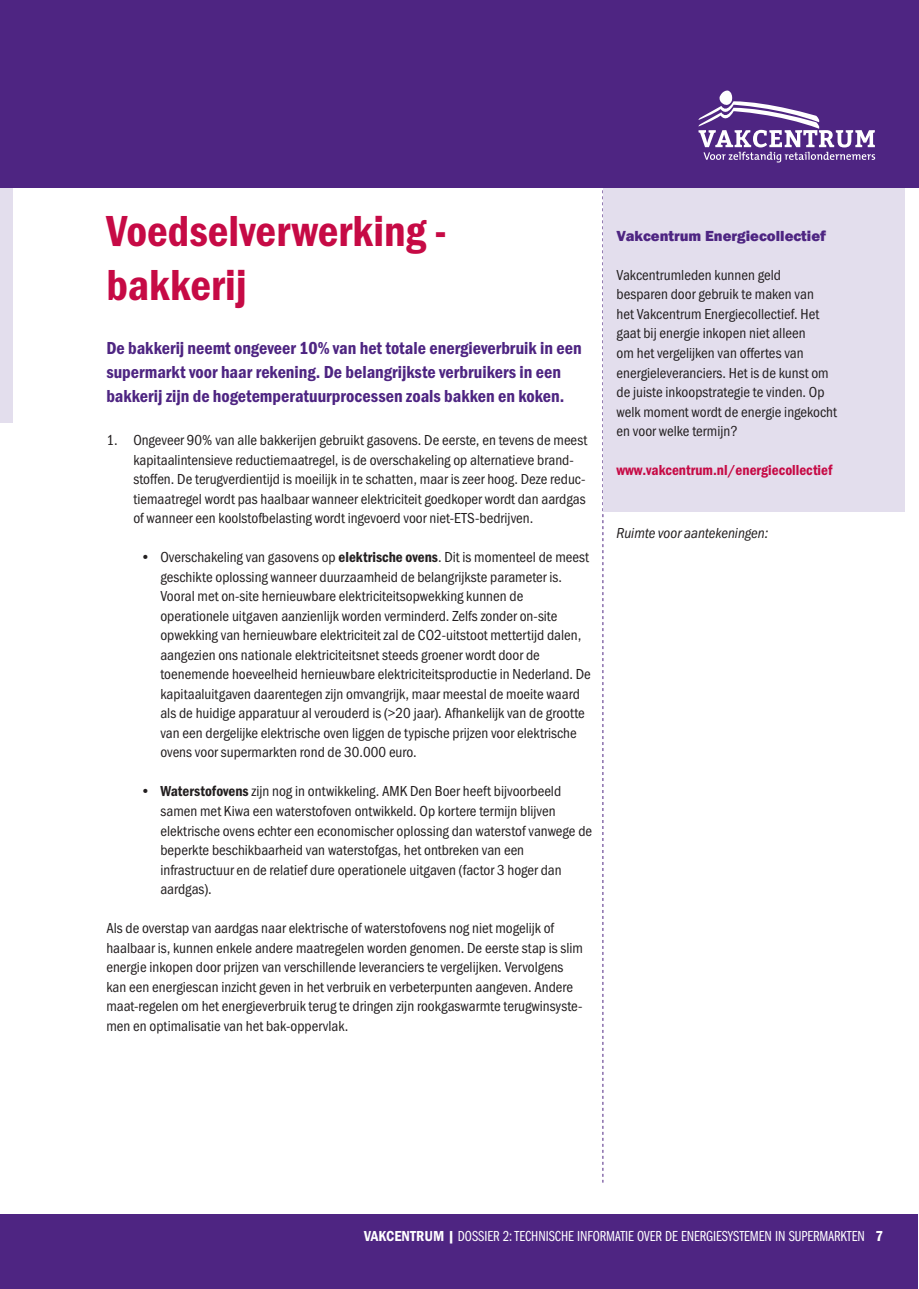
<style>
.page{position:relative;width:919px;height:1289px;background:#fff}
.page>*{position:absolute;margin:0;border:0;box-sizing:border-box;transform-origin:0 0}
.t1{font:45px/54px "Franklin Gothic URW Con Dem";color:#c60a45}
.t2{font:18px/24px "Franklin Gothic URW Con Dem";color:#4e2582}
.t3{font:15px/19.5px "Franklin Gothic URW Cond";color:#231f20}
.t4{font:15px "Franklin Gothic LT Pro Bk Cm";color:#fff}
.t5{font:15px "Franklin Gothic URW Con Dem";color:#c60a45}
.t6{font:800 15px "Franklin Gothic";color:#4e2582}
.t7{font:15px "Franklin Gothic URW Con Boo Ita";color:#231f20}
.s1{font-family:"Franklin Gothic URW Con Dem"}
</style>
<div class="page">
<svg style="left:602px;top:187px;width:1px;height:995px"></svg>
<div style="left:0;top:1214px;width:918px;height:74px;background:#4e2582"></div>
<div style="left:0;top:0;width:918px;height:187px;background:#4e2582"></div>
<svg style="left:698px;top:91px;width:177px;height:71px"></svg>
<div style="left:603px;top:188px;width:302px;height:323px;background:#e3deed"></div>
<div style="left:0;top:188px;width:13px;height:234px;background:#e3deed"></div>
<h1 class="t1" style="left:106px;top:202px;width:342px">Voedselverwerking - bakkerij</h1>
<p class="t2" style="left:106px;top:335px;width:476px">De bakkerij neemt ongeveer 10% van het totale energieverbruik in een supermarkt voor haar rekening. De belangrijkste verbruikers in een bakkerij zijn de hogetemperatuurprocessen zoals bakken en koken.</p>
<p class="t3" style="left:133px;top:429px;width:455px;text-indent:-27px">1. Ongeveer 90% van alle bakkerijen gebruikt gasovens. De eerste, en tevens de meest kapitaalintensieve reductiemaatregel, is de overschakeling op alternatieve brand&shy;stoffen. De terugverdientijd is moeilijk in te schatten, maar is zeer hoog. Deze reduc&shy;tiemaatregel wordt pas haalbaar wanneer elektriciteit goedkoper wordt dan aardgas of wanneer een koolstofbelasting wordt ingevoerd voor niet-ETS-bedrijven.</p>
<p class="t3" style="left:160px;top:546px;width:432px;text-indent:-20px">• Overschakeling van gasovens op <span class="s1">elektrische ovens</span>. Dit is momenteel de meest geschikte oplossing wanneer duurzaamheid de belangrijkste parameter is.<br>Vooral met on-site hernieuwbare elektriciteitsopwekking kunnen de operationele uitgaven aanzienlijk worden verminderd. Zelfs zonder on-site opwekking van hernieuwbare elektriciteit zal de CO2-uitstoot mettertijd dalen, aangezien ons nationale elektriciteitsnet steeds groener wordt door de toenemende hoeveelheid hernieuwbare elektriciteitsproductie in Nederland. De kapitaaluitgaven daarentegen zijn omvangrijk, maar meestal de moeite waard als de huidige apparatuur al verouderd is (&gt;20 jaar). Afhankelijk van de grootte van een dergelijke elektrische oven liggen de typische prijzen voor elektrische ovens voor supermarkten rond de 30.000 euro.</p>
<p class="t3" style="left:160px;top:780px;width:433px;text-indent:-20px"><span class="s1">• Waterstofovens</span> zijn nog in ontwikkeling. AMK Den Boer heeft bijvoorbeeld samen met Kiwa een waterstofoven ontwikkeld. Op kortere termijn blijven elektrische ovens echter een economischer oplossing dan waterstof vanwege de beperkte beschikbaarheid van waterstofgas, het ontbreken van een infrastructuur en de relatief dure operationele uitgaven (factor 3 hoger dan aardgas).</p>
<p class="t3" style="left:106px;top:917px;width:478px">Als de overstap van aardgas naar elektrische of waterstofovens nog niet mogelijk of haalbaar is, kunnen enkele andere maatregelen worden genomen. De eerste stap is slim energie inkopen door prijzen van verschillende leveranciers te vergelijken. Vervolgens kan een energiescan inzicht geven in het verbruik en verbeterpunten aangeven. Andere maat-regelen om het energieverbruik terug te dringen zijn rookgaswarmte terugwinsyste&shy;men en optimalisatie van het bak-oppervlak.</p>
<p class="t6" style="left:616px;top:226px;width:211px">Vakcentrum Energiecollectief</p>
<p class="t3" style="left:616px;top:264px;width:222px">Vakcentrumleden kunnen geld<br>besparen door gebruik te maken van<br>het Vakcentrum Energiecollectief. Het gaat bij energie inkopen niet alleen<br>om het vergelijken van offertes van energieleveranciers. Het is de kunst om de juiste inkoopstrategie te vinden. Op welk moment wordt de energie ingekocht en voor welke termijn?</p>
<p class="t5" style="left:616px;top:460px;width:217px">www.vakcentrum.nl/energiecollectief</p>
<p class="t7" style="left:616px;top:524px;width:153px">Ruimte voor aantekeningen:</p>
<p class="t4" style="left:364px;top:1227px;width:520px"><span class="s1">VAKCENTRUM |</span> DOSSIER 2: TECHNISCHE INFORMATIE OVER DE ENERGIESYSTEMEN IN SUPERMARKTEN <span class="s1">7</span></p>
</div>
